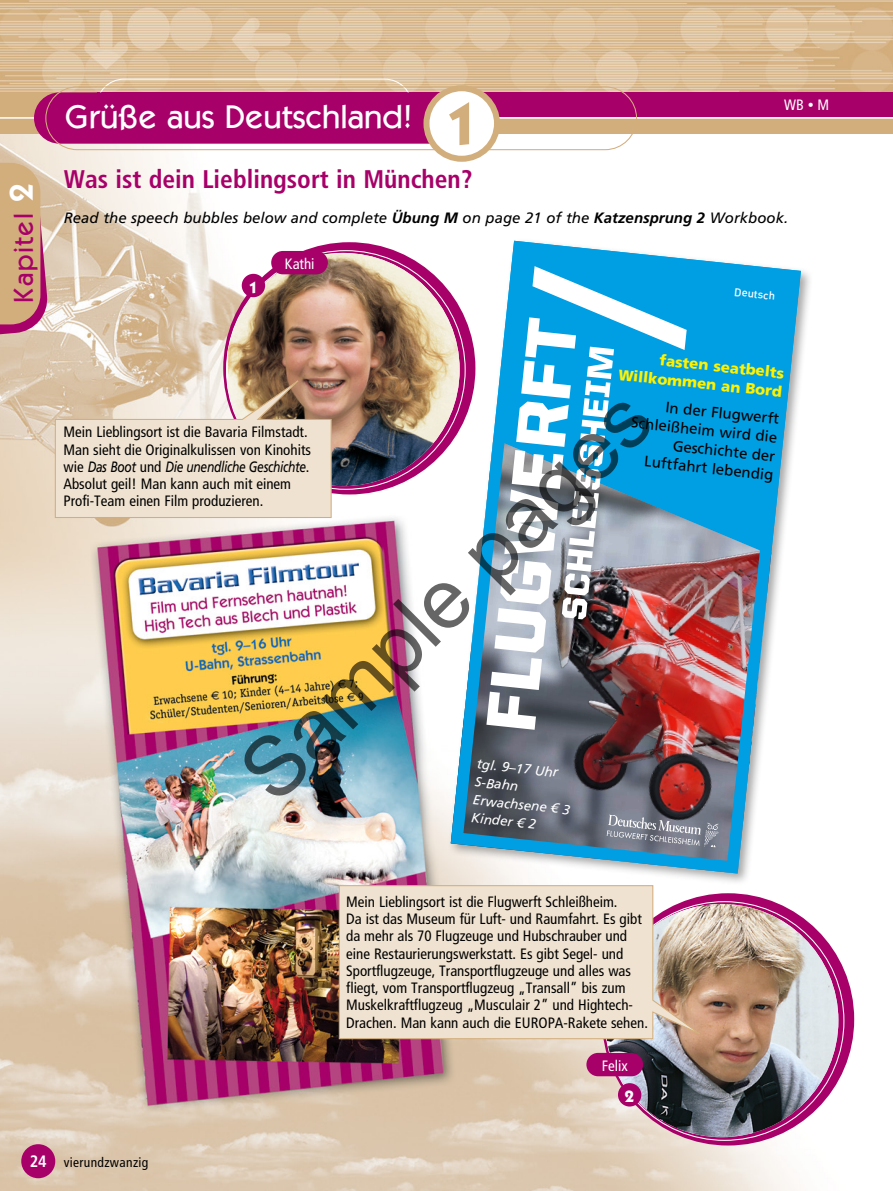
<style>
.page{position:relative;width:893px;height:1191px;background:#fff}
.page>*{position:absolute;margin:0;border:0;box-sizing:border-box;transform-origin:0 0}
.t1{font:84.3px "Arial";color:rgb(0 0 0/.6)}
.t2{font:500 33px "ITC Kabel Std";color:#fff}
.t3{font:500 27px "ITC Kabel Std";letter-spacing:.05em;color:#a70069}
.t4{font:700 condensed 25.5px "Frutiger LT Pro";color:#a70069}
.t5{font:700 16.5px "ITC Kabel Std";color:#fff}
.t6{font:condensed 15px/17.2px "Frutiger LT Pro";color:#000}
.t7{font:italic 15px "Frutiger LT Pro";color:#000}
.t8{font:15px/18.8px "Frutiger LT Pro";color:#000;text-align:right}
.t9{font:900 15px/18.8px "Frutiger LT Pro";color:#fff200;text-align:right}
.t10{font:condensed 15px "Frutiger LT Pro";color:#fff}
.t11{font:italic 13.5px/18px "Frutiger LT Pro";color:#fff}
.t12{font:condensed 13.5px "Frutiger LT Pro";letter-spacing:.025em;color:#000}
.t13{font:500 11.25px "DINOT";color:#fff}
.s1{font-weight:600;font-size:33px;color:#fff}
.s2{font-weight:700;font-size:60px;color:#d3ae7d}
.s3{font-size:12px}
.s4{font-weight:700}
.s5{font-style:italic;font-stretch:normal}
.s6{font-weight:700;font-size:16.5px;color:#fff}
</style>
<div class="page">
<img style="left:0;top:134px;width:855px;height:1057px">
<img style="left:0;top:0;width:893px;height:92px">
<div style="left:0;top:109px;width:893px;height:25px;background:#d3ae7d"></div>
<div style="left:98px;top:92px;width:795px;height:25px;background:#a70069"></div>
<hr style="left:0;top:117px;width:893px;height:2px;background:#fff">
<div style="left:96px;top:79px;width:316px;height:56px;border:1px solid #fff;border-radius:27px"></div>
<div style="left:34px;top:92px;width:429px;height:52px;background:#a70069;border-radius:26px"></div>
<div style="left:45px;top:86px;width:592px;height:64px;border:1px solid #d3ae7d;border-radius:31px"></div>
<div style="left:21px;top:1144px;width:34px;height:34px;background:#a70069;border-radius:50%"></div>
<svg style="left:0;top:163px;width:48px;height:173px;background:#d0a284"></svg>
<div style="left:426px;top:88px;width:71px;height:71px;background:#fff;border-radius:50%"></div>
<div style="left:423px;top:85px;width:77px;height:77px;border:6px solid #d3ae7d;border-radius:50%"></div>
<svg style="left:602px;top:893px;width:252px;height:252px;background:#ae1776"></svg>
<img style="left:607px;top:904px;width:231px;height:233px">
<div style="left:618px;top:1083px;width:23px;height:23px;background:#a70069;border-radius:50%"></div>
<img style="left:228px;top:253px;width:219px;height:233px">
<div style="left:242px;top:274px;width:23px;height:23px;background:#a70069;border-radius:50%"></div>
<div style="left:271px;top:251px;width:57px;height:23px;background:#a70069;border-radius:12px"></div>
<div style="left:586px;top:1052px;width:57px;height:24px;background:#a70069;border-radius:12px"></div>
<svg style="left:54px;top:372px;width:278px;height:146px;background:#e3d2be"></svg>
<svg style="left:338px;top:884px;width:371px;height:155px;background:#e7d7c5"></svg>
<div style="left:447px;top:237px;width:366px;height:649px;background:#000;opacity:.35"></div>
<img style="left:451px;top:241px;width:350px;height:632px">
<h3 class="t3" style="left:8px;top:302px;width:120px;rotate:-90deg">Kapitel <span class="s1">2</span></h3>
<h2 class="t2" style="left:65px;top:98px;width:415px">Grüße aus Deutschland! <span class="s2">1</span></h2>
<p class="t10" style="left:784px;top:96px;width:46px">WB<span class="s3">•</span>M</p>
<h3 class="t4" style="left:64px;top:164px;width:410px">Was ist dein Lieblingsort in München?</h3>
<p class="t7" style="left:64px;top:209px;width:726px">Read the speech bubbles below and complete <span class="s4">Übung M</span> on page 21 of the <span class="s4">Katzensprung 2</span> Workbook.</p>
<p class="t5" style="left:249px;top:277px;width:11px">1</p>
<p class="t10" style="left:285px;top:255px;width:31px">Kathi</p>
<p class="t13" style="left:735px;top:284px;width:42px;rotate:6deg">Deutsch</p>
<p class="t9" style="left:621px;top:346px;width:166px;rotate:6deg">fasten seatbelts<br>Willkommen an Bord</p>
<p class="t8" style="left:634px;top:394px;width:148px;rotate:6deg">In der Flugwerft<br>Schleißheim wird die<br>Geschichte der<br>Luftfahrt lebendig</p>
<h1 class="t1" style="left:214px;top:744px;width:540px;rotate:-45deg">Sample pages</h1>
<p class="t11" style="left:472px;top:808px;width:67px;rotate:6deg">Kinder € 2</p>
<p class="t6" style="left:63px;top:423px;width:249px">Mein Lieblingsort ist die Bavaria Filmstadt.<br>Man sieht die Originalkulissen von Kinohits wie <span class="s5">Das Boot</span> und <span class="s5">Die unendliche Geschichte</span>.<br>Absolut geil! Man kann auch mit einem Profi-Team einen Film produzieren.</p>
<p class="t11" style="left:478px;top:755px;width:99px;rotate:6deg">tgl. 9–17 Uhr<br>S-Bahn<br>Erwachsene € 3</p>
<p class="t6" style="left:346px;top:893px;width:303px">Mein Lieblingsort ist die Flugwerft Schleißheim.<br>Da ist das Museum für Luft- und Raumfahrt. Es gibt da mehr als 70 Flugzeuge und Hubschrauber und eine Restaurierungswerkstatt. Es gibt Segel- und Sportflugzeuge, Transportflugzeuge und alles was fliegt, vom Transportflugzeug „Transall” bis zum Muskelkraftflugzeug „Musculair 2” und Hightech-Drachen. Man kann auch die EUROPA-Rakete sehen.</p>
<p class="t10" style="left:602px;top:1056px;width:28px">Felix</p>
<p class="t5" style="left:625px;top:1086px;width:11px">2</p>
<p class="t12" style="left:30px;top:1154px;width:120px"><span class="s6">24</span> vierundzwanzig</p>
</div>
